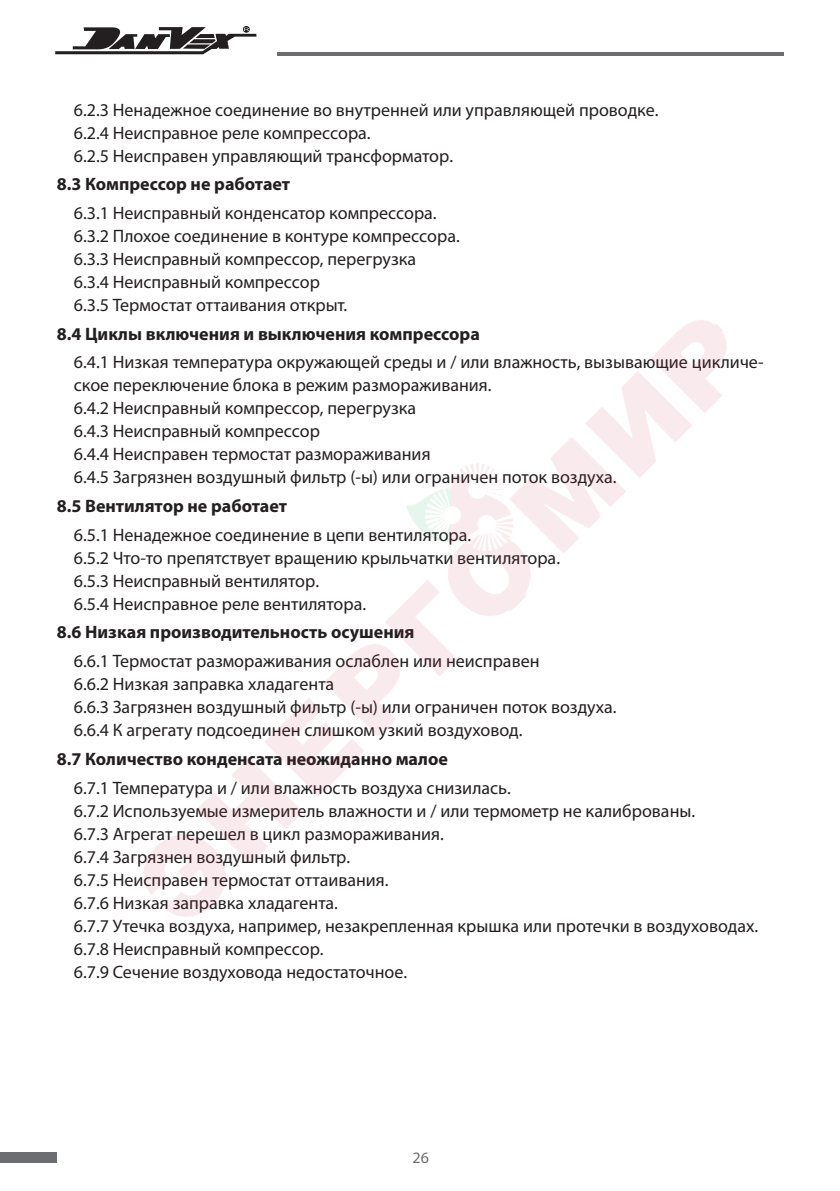
<style>
.page{position:relative;width:840px;height:1191px;background:#fff}
.page>*{position:absolute;margin:0;border:0;box-sizing:border-box;transform-origin:0 0}
.t1{font:18px/23px "Myriad Pro";color:#231f20}
.t2{font:700 18px "Myriad Pro";color:#231f20}
.t3{font:16px "Myriad Pro";color:#6c6d70}
</style>
<div class="page">
<svg style="left:55px;top:26px;width:201px;height:28px"></svg>
<hr style="left:277px;top:52px;width:505px;height:3px;background:#6c6d70">
<div style="left:0;top:1151px;width:57px;height:11px;background:#6c6d70"></div>
<img style="left:143px;top:320px;width:584px;height:597px">
<p class="t1" style="left:74px;top:98px;width:586px">6.2.3 Ненадежное соединение во внутренней или управляющей проводке.<br>6.2.4 Неисправное реле компрессора.<br>6.2.5 Неисправен управляющий трансформатор.</p>
<p class="t2" style="left:57px;top:172px;width:235px">8.3 Компрессор не работает</p>
<p class="t1" style="left:74px;top:201px;width:387px">6.3.1 Неисправный конденсатор компрессора.<br>6.3.2 Плохое соединение в контуре компрессора.<br>6.3.3 Неисправный компрессор, перегрузка<br>6.3.4 Неисправный компрессор<br>6.3.5 Термостат оттаивания открыт.</p>
<p class="t2" style="left:57px;top:322px;width:424px">8.4 Циклы включения и выключения компрессора</p>
<p class="t1" style="left:74px;top:350px;width:690px">6.4.1 Низкая температура окружающей среды и / или влажность, вызывающие цикличе&shy;ское переключение блока в режим размораживания.<br>6.4.2 Неисправный компрессор, перегрузка<br>6.4.3 Неисправный компрессор<br>6.4.4 Неисправен термостат размораживания<br>6.4.5 Загрязнен воздушный фильтр (-ы) или ограничен поток воздуха.</p>
<p class="t2" style="left:57px;top:494px;width:232px">8.5 Вентилятор не работает</p>
<p class="t1" style="left:74px;top:523px;width:487px">6.5.1 Ненадежное соединение в цепи вентилятора.<br>6.5.2 Что-то препятствует вращению крыльчатки вентилятора.<br>6.5.3 Неисправный вентилятор.<br>6.5.4 Неисправное реле вентилятора.</p>
<p class="t2" style="left:57px;top:620px;width:359px">8.6 Низкая производительность осушения</p>
<p class="t1" style="left:74px;top:649px;width:544px">6.6.1 Термостат размораживания ослаблен или неисправен<br>6.6.2 Низкая заправка хладагента<br>6.6.3 Загрязнен воздушный фильтр (-ы) или ограничен поток воздуха.<br>6.6.4 К агрегату подсоединен слишком узкий воздуховод.</p>
<p class="t2" style="left:57px;top:747px;width:392px">8.7 Количество конденсата неожиданно малое</p>
<p class="t1" style="left:74px;top:775px;width:685px">6.7.1 Температура и / или влажность воздуха снизилась.<br>6.7.2 Используемые измеритель влажности и / или термометр не калиброваны.<br>6.7.3 Агрегат перешел в цикл размораживания.<br>6.7.4 Загрязнен воздушный фильтр.<br>6.7.5 Неисправен термостат оттаивания.<br>6.7.6 Низкая заправка хладагента.<br>6.7.7 Утечка воздуха, например, незакрепленная крышка или протечки в воздуховодах.<br>6.7.8 Неисправный компрессор.<br>6.7.9 Сечение воздуховода недостаточное.</p>
<p class="t3" style="left:412px;top:1147px;width:18px">26</p>
</div>
